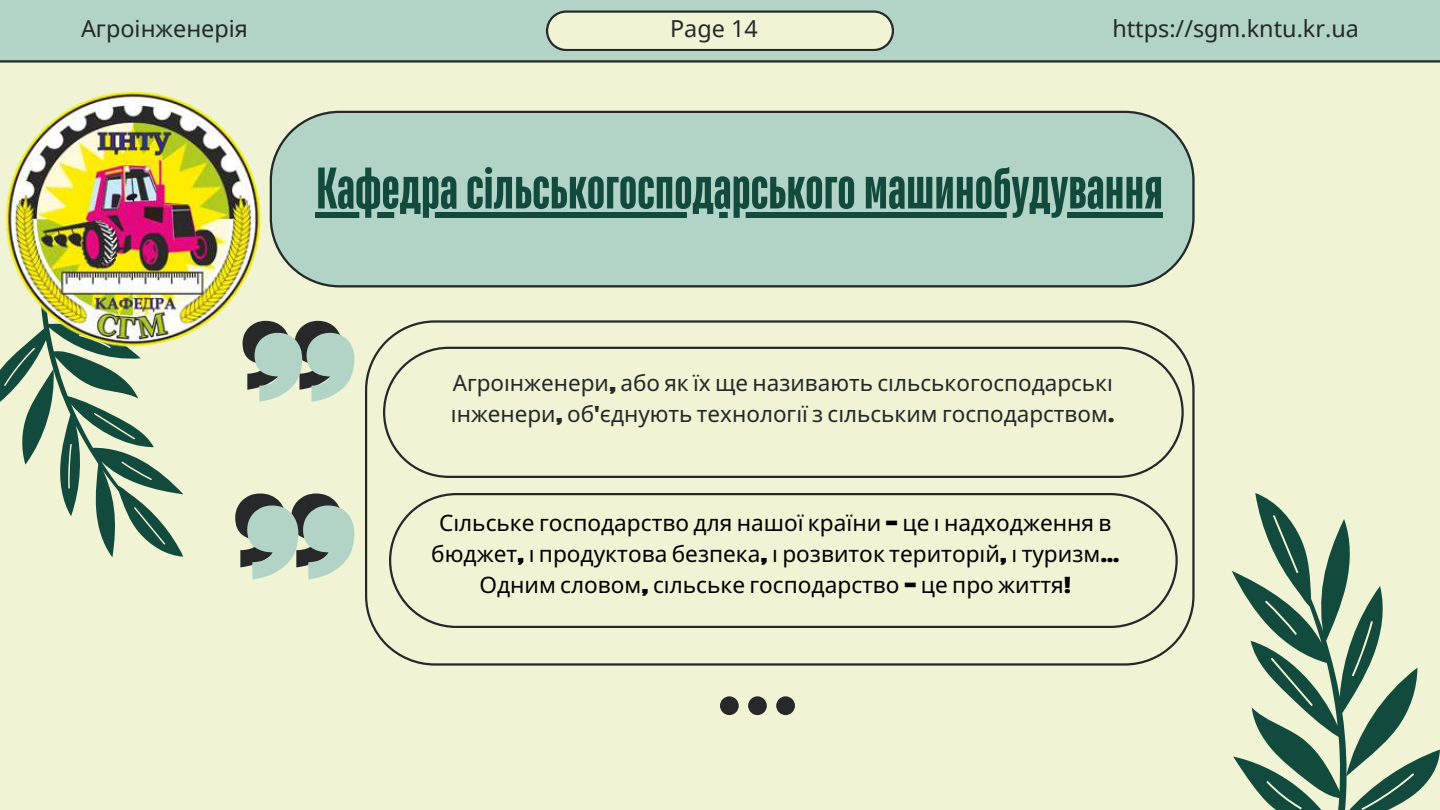
<style>
.page{position:relative;width:1440px;height:810px;background:#f0f4d4}
.page>*{position:absolute;margin:0;border:0;box-sizing:border-box;transform-origin:0 0}
.t1{font:700 58.5px "TT Bluescreens";color:#124b3d}
.t2{font:23.4px "Noto Sans";color:#262829}
.t3{font:22.6px/31.2px "Noto Sans";color:#000;text-align:center}
.t4{font:22.5px/31.4px "Noto Sans";color:#262829}
.s1{font-family:"Bernoru";font-weight:900}
</style>
<div class="page">
<svg style="left:0;top:355px;width:180px;height:203px"></svg>
<div style="left:0;top:0;width:1440px;height:62px;background:#b1d4c7"></div>
<svg style="left:546px;top:10px;width:348px;height:41px"></svg>
<div style="left:270px;top:111px;width:924px;height:176px;background:#b1d4c7"></div>
<svg style="left:365px;top:320px;width:829px;height:345px"></svg>
<svg style="left:1232px;top:493px;width:208px;height:299px"></svg>
<svg style="left:1252px;top:515px;width:165px;height:295px"></svg>
<svg style="left:720px;top:696px;width:75px;height:19px"></svg>
<svg style="left:383px;top:347px;width:801px;height:131px"></svg>
<svg style="left:389px;top:493px;width:789px;height:135px"></svg>
<svg style="left:245px;top:321px;width:109px;height:81px"></svg>
<svg style="left:235px;top:494px;width:119px;height:85px"></svg>
<img style="left:5px;top:91px;width:265px;height:264px">
<svg style="left:316px;top:212px;width:847px;height:6px;background:#316658"></svg>
<p class="t2" style="left:81px;top:12px;width:168px">Агроінженерія</p>
<p class="t2" style="left:670px;top:12px;width:89px">Page 14</p>
<p class="t2" style="left:1112px;top:12px;width:248px">https://sgm.kntu.kr.ua</p>
<h1 class="t1" style="left:316px;top:160px;width:849px">Кафедрасільськогосподарського машинобудування</h1>
<p class="t4" style="left:451px;top:366px;width:665px">Агроі нженери<span class="s1">,</span> або як їх ще називають сільськогосподарські і нженери<span class="s1">,</span> об<span class="s1">'</span>єднують технології з сільським господарством<span class="s1">.</span></p>
<p class="t3" style="left:431px;top:506px;width:690px">Сільське господарство для нашої країни <span class="s1">–</span> це і надходження в бюджет<span class="s1">,</span> і продуктова безпека<span class="s1">,</span> і розвиток територі й<span class="s1">,</span> і туризм<span class="s1">…<br></span>Одним словом<span class="s1">,</span> сільське господарство <span class="s1">–</span> це про життя<span class="s1">!</span></p>
</div>
